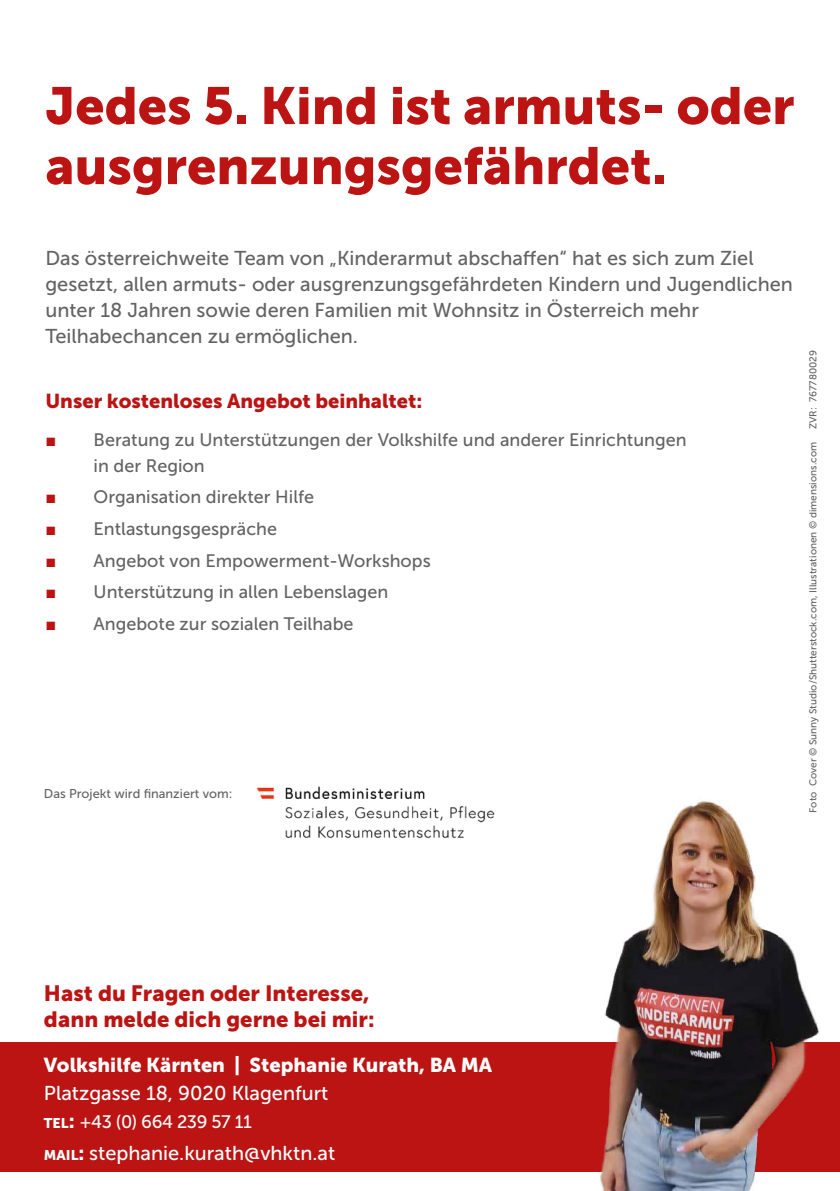
<style>
.page{position:relative;width:840px;height:1191px;background:#fff}
.page>*{position:absolute;margin:0;border:0;box-sizing:border-box;transform-origin:0 0}
.t1{font:52px/60px "Museo Sans 900";color:#bc1413}
.t2{font:22px/26px "Museo Sans 900";color:#bc1413}
.t3{font:20px/26px "Museo Sans 500";color:#646363}
.t4{font:20px "Museo Sans 500";color:#fff}
.t5{font:20px "Museo Sans 900";color:#fff}
.t6{font:20px "Museo Sans 900";color:#bc1413}
.t7{font:18px/26px "Museo Sans 500";color:#646363}
.t8{font:18px "Museo Sans 500";letter-spacing:-.02em;color:#fff}
.t9{font:12.8px "Museo Sans 500";color:#646363}
.t10{font:10px "Museo Sans 500";color:#646363}
.s1{font-family:"Arial";color:#bc1413}
.s2{font-family:"Museo Sans 900";font-size:14px}
.s3{font-family:"Museo Sans 900";font-size:20px}
.s4{font-family:"Museo Sans 900"}
</style>
<div class="page">
<div style="left:0;top:1042px;width:839px;height:130px;background:#bc1413"></div>
<img style="left:600px;top:801px;width:220px;height:390px">
<img style="left:256px;top:786px;width:239px;height:53px">
<h1 class="t1" style="left:45px;top:76px;width:750px">Jedes 5. Kind ist armuts- oder ausgrenzungsgefährdet.</h1>
<p class="t3" style="left:45px;top:245px;width:748px">Das österreichweite Team von „Kinderarmut abschaffen“ hat es sich zum Ziel gesetzt, allen armuts- oder ausgrenzungsgefährdeten Kindern und Jugendlichen unter 18 Jahren sowie deren Familien mit Wohnsitz in Österreich mehr Teilhabechancen zu ermöglichen.</p>
<p class="t6" style="left:45px;top:390px;width:378px">Unser kostenloses Angebot beinhaltet:</p>
<p class="t7" style="left:94px;top:426px;width:594px;text-indent:-48px"><span class="s1">■</span> Beratung zu Unterstützungen der Volkshilfe und anderer Einrichtungen in der Region</p>
<p class="t7" style="left:45px;top:484px;width:270px"><span class="s1">■</span> Organisation direkter Hilfe</p>
<p class="t7" style="left:45px;top:516px;width:233px"><span class="s1">■</span> Entlastungsgespräche</p>
<p class="t7" style="left:45px;top:547px;width:386px"><span class="s1">■</span> Angebot von Empowerment-Workshops</p>
<p class="t7" style="left:45px;top:579px;width:344px"><span class="s1">■</span> Unterstützung in allen Lebenslagen</p>
<p class="t7" style="left:45px;top:611px;width:309px"><span class="s1">■</span> Angebote zur sozialen Teilhabe</p>
<p class="t9" style="left:44px;top:787px;width:190px">Das Projekt wird finanziert vom:</p>
<p class="t10" style="left:807px;top:429px;width:80px;rotate:-90deg">ZVR: 767780029</p>
<p class="t10" style="left:807px;top:813px;width:372px;rotate:-90deg">Foto Cover © Sunny Studio/Shutterstock.com, Illustrationen © dimensions.com</p>
<p class="t2" style="left:44px;top:980px;width:332px">Hast du Fragen oder Interesse, dann melde dich gerne bei mir:</p>
<p class="t5" style="left:44px;top:1053px;width:449px">Volkshilfe Kärnten | Stephanie Kurath, BA MA</p>
<p class="t4" style="left:44px;top:1082px;width:286px">Platzgasse 18, 9020 Klagenfurt</p>
<p class="t8" style="left:44px;top:1112px;width:209px"><span class="s2">TEL</span><span class="s3">:</span> +43 (0) 664 239 57 11</p>
<p class="t4" style="left:44px;top:1142px;width:292px"><span class="s2">MAIL</span><span class="s4">:</span> stephanie.kurath@vhktn.at</p>
</div>
